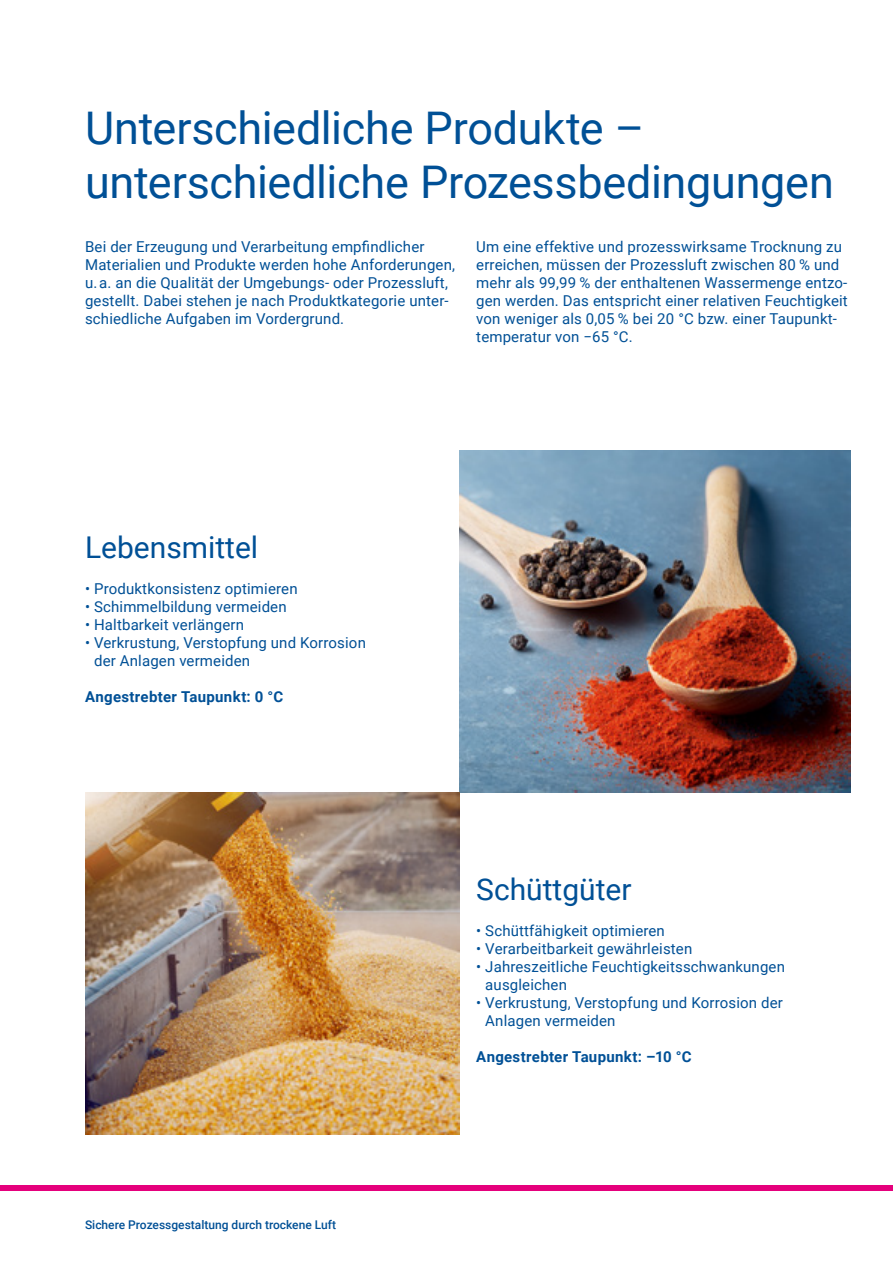
<style>
.page{position:relative;width:893px;height:1263px;background:#fff}
.page>*{position:absolute;margin:0;border:0;box-sizing:border-box;transform-origin:0 0}
.t1{font:45px/54px "Roboto";letter-spacing:-.005em;color:#005096}
.t2{font:30px "Roboto";color:#005096}
.t3{font:15px/18px "Roboto";letter-spacing:.01em;color:#005096}
.t4{font:700 15px "Roboto";letter-spacing:.02em;color:#005096}
.t5{font:500 12px "Roboto";color:#005096}
</style>
<div class="page">
<img style="left:459px;top:450px;width:391px;height:342px">
<img style="left:85px;top:792px;width:374px;height:342px">
<div style="left:0;top:1185px;width:893px;height:6px;background:#e5007c"></div>
<h1 class="t1" style="left:85px;top:99px;width:750px">Unterschiedliche Produkte – unterschiedliche Prozessbedingungen</h1>
<p class="t3" style="left:85px;top:237px;width:371px">Bei der Erzeugung und Verarbeitung empfindlicher Materialien und Produkte werden hohe Anforderungen, u. a. an die Qualität der Umgebungs- oder Prozessluft, gestellt. Dabei stehen je nach Produktkategorie unter&shy;schiedliche Aufgaben im Vordergrund.</p>
<p class="t3" style="left:476px;top:237px;width:373px">Um eine effektive und prozesswirksame Trocknung zu erreichen, müssen der Prozessluft zwischen 80 % und mehr als 99,99 % der enthaltenen Wassermenge entzo&shy;gen werden. Das entspricht einer relativen Feuchtigkeit von weniger als 0,05 % bei 20 °C bzw. einer Taupunkt&shy;temperatur von −65 °C.</p>
<h2 class="t2" style="left:85px;top:526px;width:175px">Lebensmittel</h2>
<p class="t3" style="left:85px;top:579px;width:214px">• Produktkonsistenz optimieren</p>
<p class="t3" style="left:85px;top:597px;width:203px">• Schimmelbildung vermeiden</p>
<p class="t3" style="left:85px;top:615px;width:160px">• Haltbarkeit verlängern</p>
<p class="t3" style="left:94px;top:633px;width:273px;text-indent:-9px">• Verkrustung, Verstopfung und Korrosion der Anlagen vermeiden</p>
<p class="t4" style="left:85px;top:686px;width:200px">Angestrebter Taupunkt: 0 °C</p>
<p class="t5" style="left:85px;top:1216px;width:253px">Sichere Prozessgestaltung durch trockene Luft</p>
<h2 class="t2" style="left:476px;top:868px;width:157px">Schüttgüter</h2>
<p class="t3" style="left:476px;top:921px;width:190px">• Schüttfähigkeit optimieren</p>
<p class="t3" style="left:476px;top:939px;width:218px">• Verarbeitbarkeit gewährleisten</p>
<p class="t3" style="left:485px;top:957px;width:301px;text-indent:-9px">• Jahreszeitliche Feuchtigkeitsschwankungen ausgleichen</p>
<p class="t3" style="left:485px;top:993px;width:299px;text-indent:-9px">• Verkrustung, Verstopfung und Korrosion der<br>Anlagen vermeiden</p>
<p class="t4" style="left:476px;top:1046px;width:217px">Angestrebter Taupunkt: –10 °C</p>
</div>
